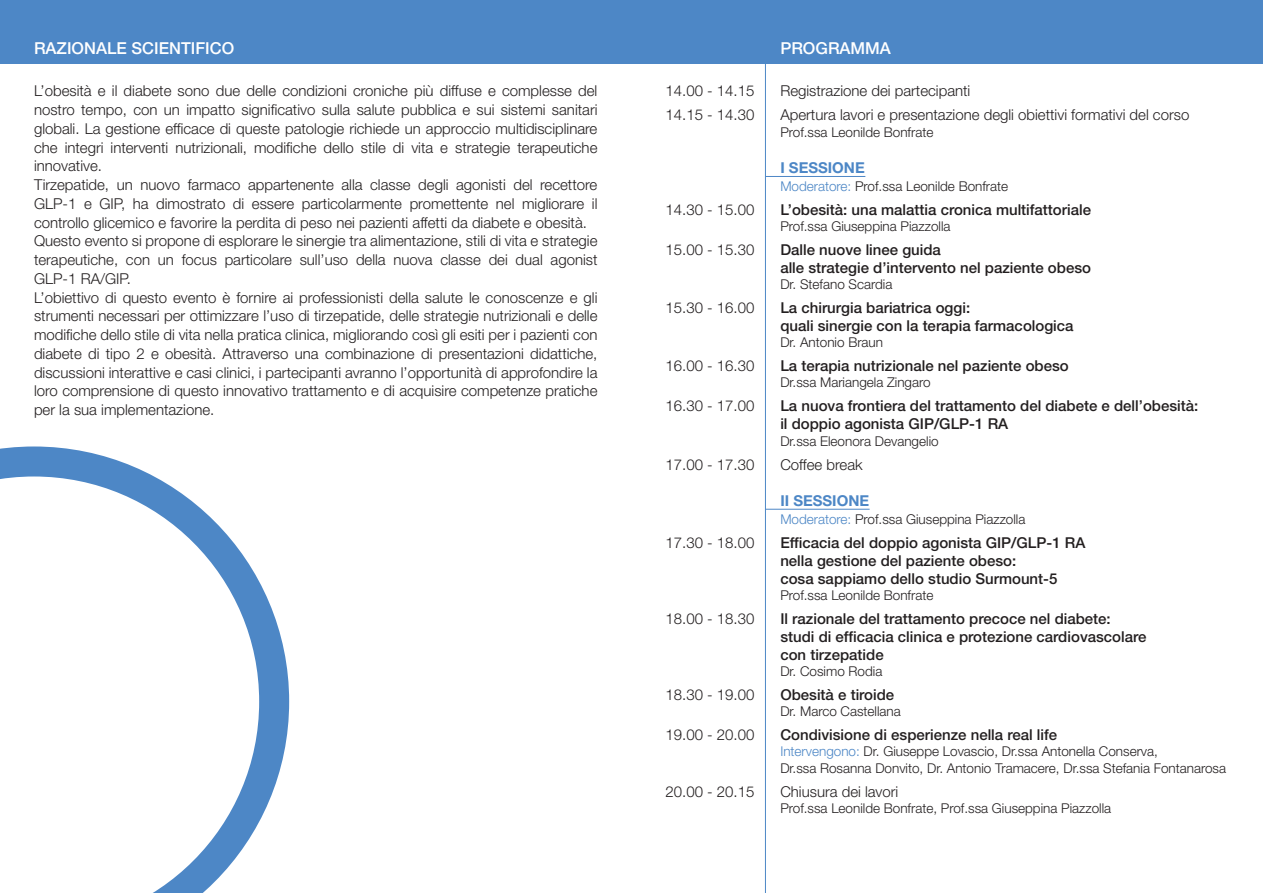
<style>
.page{position:relative;width:1263px;height:893px;background:#fff}
.page>*{position:absolute;margin:0;border:0;box-sizing:border-box;transform-origin:0 0}
.t1{font:500 16.5px "Helvetica Neue LT Std";color:#fff}
.t2{font:300 15px/18.8px "Helvetica Neue LT Std";color:#231f20}
.t3{font:500 15px/18px "Helvetica Neue LT Std";color:#231f20}
.t4{font:700 15px "Helvetica Neue LT Std";color:#4d87c6}
.t5{font:300 13.5px/16.2px "Helvetica Neue LT Std";color:#231f20}
.s1{color:#4d87c6}
</style>
<div class="page">
<div style="left:0;top:0;width:1263px;height:64px;background:#4d87c6"></div>
<hr style="left:765px;top:64px;width:1px;height:829px;background:#4d87c6">
<svg style="left:0;top:446px;width:289px;height:447px"></svg>
<hr style="left:765px;top:176px;width:100px;height:1px;background:#4d87c6">
<hr style="left:765px;top:509px;width:105px;height:1px;background:#4d87c6">
<p class="t1" style="left:34px;top:39px;width:202px">RAZIONALE SCIENTIFICO</p>
<p class="t2" style="left:34px;top:81px;width:565px">L’obesità e il diabete sono due delle condizioni croniche più diffuse e complesse del nostro tempo, con un impatto significativo sulla salute pubblica e sui sistemi sanitari globali. La gestione efficace di queste patologie richiede un approccio multidisciplinare che integri interventi nutrizionali, modifiche dello stile di vita e strategie terapeutiche innovative.<br>Tirzepatide, un nuovo farmaco appartenente alla classe degli agonisti del recettore GLP-1 e GIP, ha dimostrato di essere particolarmente promettente nel migliorare il controllo glicemico e favorire la perdita di peso nei pazienti affetti da diabete e obesità.<br>Questo evento si propone di esplorare le sinergie tra alimentazione, stili di vita e strategie terapeutiche, con un focus particolare sull’uso della nuova classe dei dual agonist GLP-1 RA/GIP.<br>L’obiettivo di questo evento è fornire ai professionisti della salute le conoscenze e gli strumenti necessari per ottimizzare l’uso di tirzepatide, delle strategie nutrizionali e delle modifiche dello stile di vita nella pratica clinica, migliorando così gli esiti per i pazienti con diabete di tipo 2 e obesità. Attraverso una combinazione di presentazioni didattiche, discussioni interattive e casi clinici, i partecipanti avranno l’opportunità di approfondire la loro comprensione di questo innovativo trattamento e di acquisire competenze pratiche per la sua implementazione.</p>
<p class="t1" style="left:780px;top:39px;width:112px">PROGRAMMA</p>
<p class="t2" style="left:665px;top:81px;width:90px">14.00 - 14.15</p>
<p class="t2" style="left:780px;top:81px;width:192px">Registrazione dei partecipanti</p>
<p class="t2" style="left:665px;top:105px;width:90px">14.15 - 14.30</p>
<p class="t2" style="left:780px;top:105px;width:411px">Apertura lavori e presentazione degli obiettivi formativi del corso</p>
<p class="t5" style="left:780px;top:123px;width:155px">Prof.ssa Leonilde Bonfrate</p>
<p class="t4" style="left:780px;top:158px;width:86px">I SESSIONE</p>
<p class="t5" style="left:780px;top:177px;width:229px"><span class="s1">Moderatore:</span> Prof.ssa Leonilde Bonfrate</p>
<p class="t2" style="left:665px;top:199px;width:90px">14.30 - 15.00</p>
<p class="t3" style="left:780px;top:200px;width:312px">L’obesità: una malattia cronica multifattoriale</p>
<p class="t5" style="left:780px;top:218px;width:172px">Prof.ssa Giuseppina Piazzolla</p>
<p class="t2" style="left:665px;top:240px;width:90px">15.00 - 15.30</p>
<p class="t3" style="left:780px;top:240px;width:312px">Dalle nuove linee guida<br>alle strategie d’intervento nel paziente obeso</p>
<p class="t5" style="left:780px;top:276px;width:114px">Dr. Stefano Scardia</p>
<p class="t2" style="left:665px;top:298px;width:90px">15.30 - 16.00</p>
<p class="t3" style="left:780px;top:298px;width:295px">La chirurgia bariatrica oggi:<br>quali sinergie con la terapia farmacologica</p>
<p class="t5" style="left:780px;top:334px;width:104px">Dr. Antonio Braun</p>
<p class="t2" style="left:665px;top:356px;width:90px">16.00 - 16.30</p>
<p class="t3" style="left:780px;top:357px;width:290px">La terapia nutrizionale nel paziente obeso</p>
<p class="t5" style="left:780px;top:374px;width:152px">Dr.ssa Mariangela Zingaro</p>
<p class="t2" style="left:665px;top:396px;width:90px">16.30 - 17.00</p>
<p class="t3" style="left:780px;top:397px;width:419px">La nuova frontiera del trattamento del diabete e dell’obesità: il doppio agonista GIP/GLP-1 RA</p>
<p class="t5" style="left:780px;top:432px;width:160px">Dr.ssa Eleonora Devangelio</p>
<p class="t2" style="left:665px;top:454px;width:90px">17.00 - 17.30</p>
<p class="t2" style="left:780px;top:454px;width:84px">Coffee break</p>
<p class="t4" style="left:780px;top:491px;width:90px">II SESSIONE</p>
<p class="t5" style="left:780px;top:510px;width:247px"><span class="s1">Moderatore:</span> Prof.ssa Giuseppina Piazzolla</p>
<p class="t2" style="left:665px;top:532px;width:90px">17.30 - 18.00</p>
<p class="t3" style="left:780px;top:533px;width:307px">Efficacia del doppio agonista GIP/GLP-1 RA nella gestione del paziente obeso:<br>cosa sappiamo dello studio Surmount-5</p>
<p class="t5" style="left:780px;top:587px;width:155px">Prof.ssa Leonilde Bonfrate</p>
<p class="t2" style="left:665px;top:609px;width:90px">18.00 - 18.30</p>
<p class="t3" style="left:780px;top:609px;width:368px">Il razionale del trattamento precoce nel diabete: studi di efficacia clinica e protezione cardiovascolare con tirzepatide</p>
<p class="t5" style="left:780px;top:663px;width:104px">Dr. Cosimo Rodia</p>
<p class="t2" style="left:665px;top:685px;width:90px">18.30 - 19.00</p>
<p class="t3" style="left:780px;top:685px;width:115px">Obesità e tiroide</p>
<p class="t5" style="left:780px;top:703px;width:122px">Dr. Marco Castellana</p>
<p class="t2" style="left:665px;top:725px;width:90px">19.00 - 20.00</p>
<p class="t3" style="left:780px;top:726px;width:278px">Condivisione di esperienze nella real life</p>
<p class="t5" style="left:780px;top:743px;width:447px"><span class="s1">Intervengono:</span> Dr. Giuseppe Lovascio, Dr.ssa Antonella Conserva,<br>Dr.ssa Rosanna Donvito, Dr. Antonio Tramacere, Dr.ssa Stefania Fontanarosa</p>
<p class="t2" style="left:665px;top:781px;width:90px">20.00 - 20.15</p>
<p class="t2" style="left:780px;top:781px;width:120px">Chiusura dei lavori</p>
<p class="t5" style="left:780px;top:800px;width:332px">Prof.ssa Leonilde Bonfrate, Prof.ssa Giuseppina Piazzolla</p>
</div>
